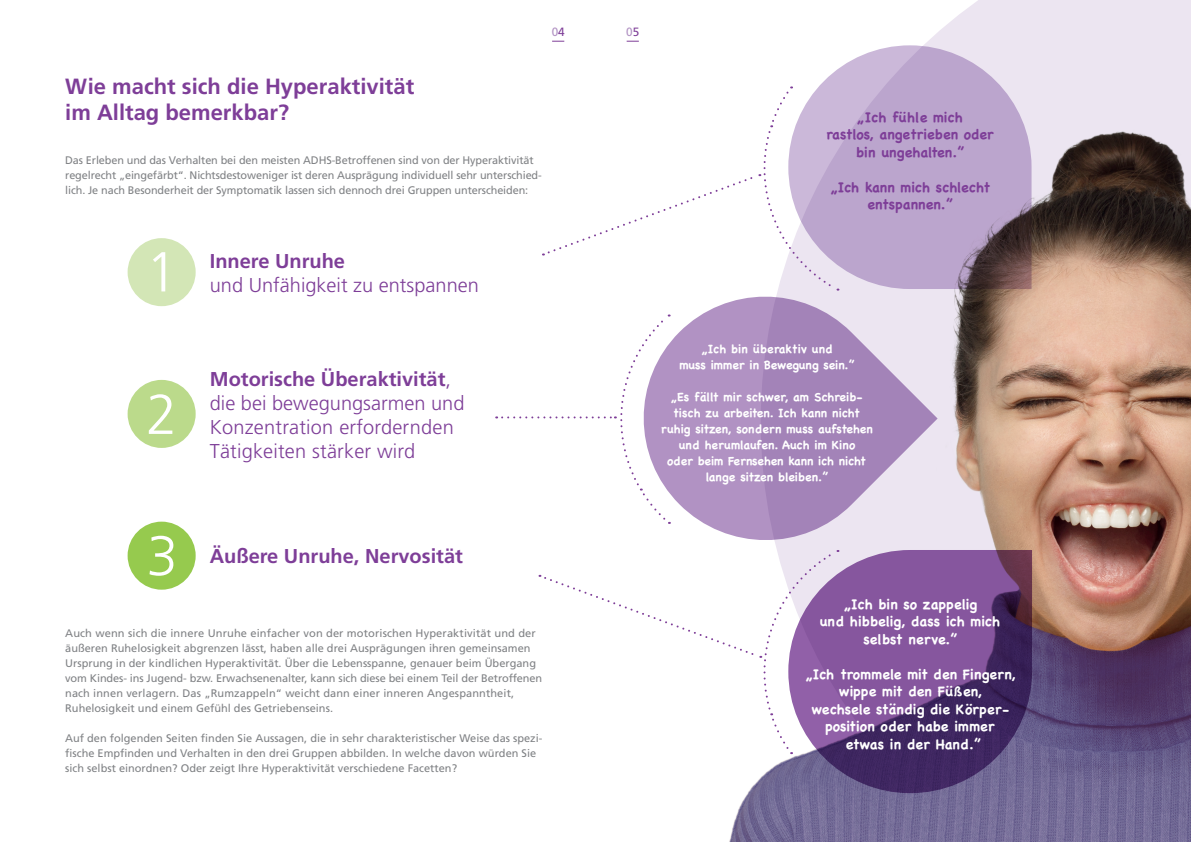
<style>
.page{position:relative;width:1191px;height:842px;background:#fff}
.page>*{position:absolute;margin:0;border:0;box-sizing:border-box;transform-origin:0 0}
.t1{font:300 56.2px "Frutiger";color:#fff}
.t2{font:700 22px/26.4px "Frutiger";color:#7e3e98}
.t3{font:300 20px/24px "Frutiger";color:#7e3e98}
.t4{font:700 20px "Frutiger";color:#7e3e98}
.t5{font:700 14px/17.5px "Chalkboard SE";color:#fff;text-align:center}
.t6{font:700 14px/17.5px "Chalkboard SE";color:#7e3e98;text-align:center}
.t7{font:700 12px/16px "Chalkboard SE";color:#fff;text-align:center}
.t8{font:12px "Frutiger";color:#b192c3}
.t9{font:11px/15px "Frutiger";color:#808285}
.s1{color:#7e3e98}
.s2{font-weight:700}
</style>
<div class="page">
<div style="left:923px;top:0;width:268px;height:91px;background:#ece5f1"></div>
<img style="left:729px;top:91px;width:462px;height:751px">
<svg style="left:788px;top:45px;width:243px;height:244px;background:#b9a4ca"></svg>
<svg style="left:543px;top:86px;width:295px;height:199px"></svg>
<svg style="left:670px;top:285px;width:267px;height:267px;background:#c0aacf"></svg>
<svg style="left:496px;top:314px;width:174px;height:210px"></svg>
<svg style="left:788px;top:550px;width:244px;height:243px;background:#674182"></svg>
<svg style="left:539px;top:550px;width:299px;height:204px"></svg>
<div style="left:128px;top:238px;width:68px;height:68px;background:#d3e6b6;border-radius:50%"></div>
<div style="left:128px;top:380px;width:68px;height:68px;background:#bbda8b;border-radius:50%"></div>
<div style="left:128px;top:522px;width:68px;height:68px;background:#96ca4e;border-radius:50%"></div>
<svg style="left:626px;top:41px;width:13px;height:1px"></svg>
<svg style="left:552px;top:41px;width:12px;height:1px"></svg>
<p class="t8" style="left:552px;top:25px;width:14px">0<span class="s1">4</span></p>
<p class="t8" style="left:626px;top:25px;width:14px">0<span class="s1">5</span></p>
<h2 class="t2" style="left:65px;top:73px;width:350px">Wie macht sich die Hyperaktivität im Alltag bemerkbar?</h2>
<p class="t9" style="left:65px;top:153px;width:478px">Das Erleben und das Verhalten bei den meisten ADHS-Betroffenen sind von der Hyperaktivität regelrecht „eingefärbt“. Nichtsdestoweniger ist deren Ausprägung individuell sehr unterschied&shy;lich. Je nach Besonderheit der Symptomatik lassen sich dennoch drei Gruppen unterscheiden:</p>
<h1 class="t1" style="left:146px;top:240px;width:33px">1</h1>
<h3 class="t4" style="left:210px;top:249px;width:137px">Innere Unruhe</h3>
<h3 class="t3" style="left:210px;top:273px;width:270px">und Unfähigkeit zu entspannen</h3>
<h1 class="t1" style="left:146px;top:383px;width:33px">2</h1>
<h3 class="t3" style="left:210px;top:367px;width:256px"><span class="s2">Motorische Überaktivität</span>, die bei bewegungsarmen und<br>Konzentration erfordernden<br>Tätigkeiten stärker wird</h3>
<h1 class="t1" style="left:147px;top:524px;width:33px">3</h1>
<h3 class="t4" style="left:210px;top:545px;width:255px">Äußere Unruhe, Nervosität</h3>
<p class="t9" style="left:65px;top:625px;width:478px">Auch wenn sich die innere Unruhe einfacher von der motorischen Hyperaktivität und der äußeren Ruhelosigkeit abgrenzen lässt, haben alle drei Ausprägungen ihren gemeinsamen Ursprung in der kindlichen Hyperaktivität. Über die Lebensspanne, genauer beim Übergang vom Kindes- ins Jugend- bzw. Erwachsenenalter, kann sich diese bei einem Teil der Betroffenen nach innen verlagern. Das „Rumzappeln“ weicht dann einer inneren Angespanntheit, Ruhelosigkeit und einem Gefühl des Getriebenseins.</p>
<p class="t9" style="left:65px;top:730px;width:479px">Auf den folgenden Seiten finden Sie Aussagen, die in sehr charakteristischer Weise das spezi&shy;fische Empfinden und Verhalten in den drei Gruppen abbilden. In welche davon würden Sie sich selbst einordnen? Oder zeigt Ihre Hyperaktivität verschiedene Facetten?</p>
<p class="t6" style="left:826px;top:108px;width:168px">„Ich fühle mich<br>rastlos, angetrieben oder bin ungehalten.ˮ</p>
<p class="t6" style="left:830px;top:178px;width:161px">„Ich kann mich schlecht entspannen.ˮ</p>
<p class="t7" style="left:679px;top:340px;width:177px">„Ich bin überaktiv und<br>muss immer in Bewegung sein.ˮ</p>
<p class="t7" style="left:661px;top:388px;width:213px">„Es fällt mir schwer, am Schreib&shy;tisch zu arbeiten. Ich kann nicht ruhig sitzen, sondern muss aufstehen und herumlaufen. Auch im Kino<br>oder beim Fernsehen kann ich nicht lange sitzen bleiben.ˮ</p>
<p class="t5" style="left:819px;top:595px;width:182px">„Ich bin so zappelig<br>und hibbelig, dass ich mich selbst nerve.ˮ</p>
<p class="t5" style="left:805px;top:665px;width:212px">„Ich trommele mit den Fingern, wippe mit den Füßen,<br>wechsele ständig die Körper&shy;position oder habe immer etwas in der Hand.ˮ</p>
</div>
